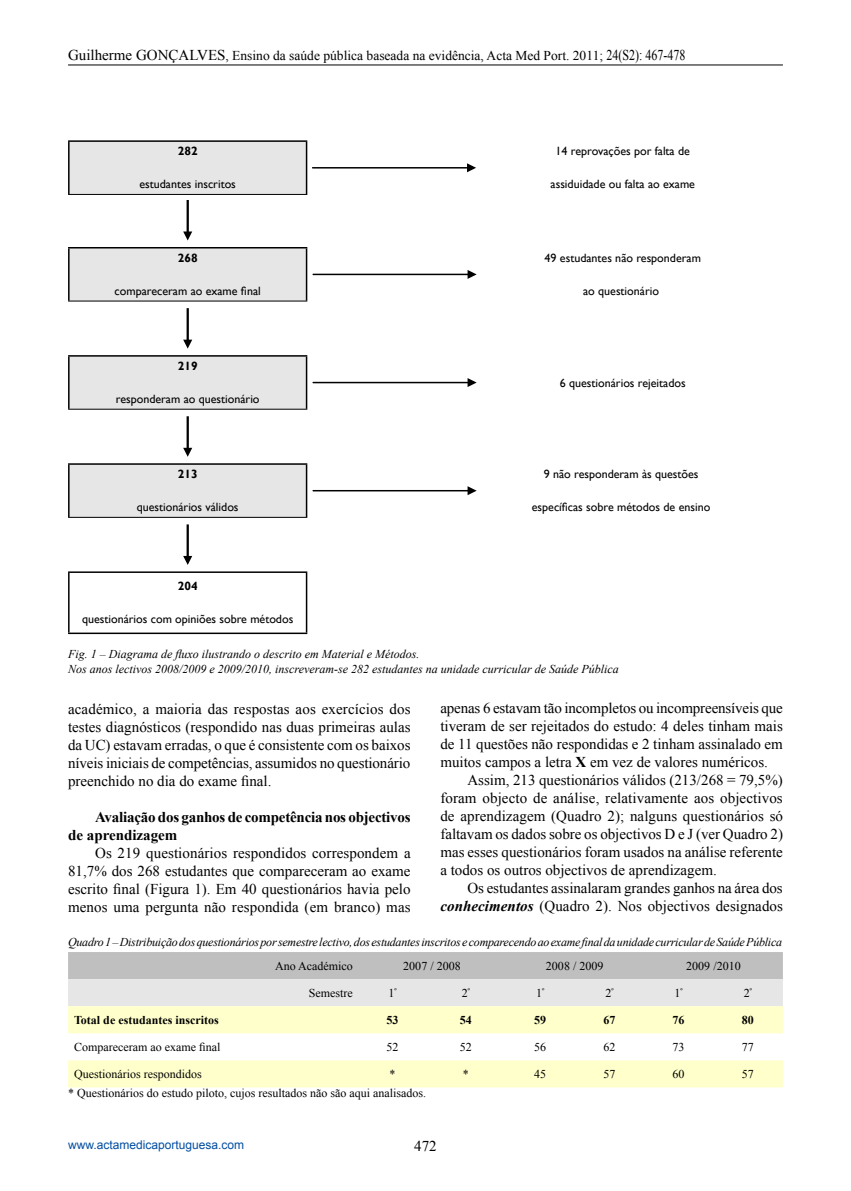
<style>
.page{position:relative;width:851px;height:1191px;background:#fff}
.page>*{position:absolute;margin:0;border:0;box-sizing:border-box;transform-origin:0 0}
.t1{font:15px/18px "Times New Roman";color:#000;text-align:justify}
.t2{font:700 15px/18px "Times New Roman";letter-spacing:-.015em;color:#000}
.t3{font:13.5px "Times New Roman";color:#000}
.t4{font:12px "Gill Sans";color:#000}
.t5{font:12px "Times New Roman";color:#000}
.t6{font:italic 12px/15px "Times New Roman";color:#000}
.t7{font:italic 12px "Times New Roman";letter-spacing:-.02em;color:#000}
.t8{font:700 12px "Times New Roman";color:#000}
.t9{font:12px "Arial";color:#034ea2}
.t10{font:700 12px "Gill Sans";color:#000}
.s1{font-size:15px}
.s2{font-weight:700}
.s3{font-weight:700;font-style:italic}
</style>
<div class="page">
<svg style="left:70px;top:142px;width:236px;height:375px;fill:#e6e6e6"></svg>
<hr style="left:68px;top:140px;width:239px;height:2px;background:#000">
<hr style="left:68px;top:142px;width:2px;height:52px;background:#000">
<hr style="left:306px;top:142px;width:1px;height:52px;background:#000">
<hr style="left:68px;top:247px;width:239px;height:1px;background:#000">
<hr style="left:68px;top:248px;width:2px;height:53px;background:#000">
<hr style="left:306px;top:248px;width:1px;height:53px;background:#000">
<hr style="left:68px;top:355px;width:239px;height:2px;background:#000">
<hr style="left:68px;top:357px;width:2px;height:52px;background:#000">
<hr style="left:306px;top:357px;width:1px;height:52px;background:#000">
<hr style="left:68px;top:463px;width:239px;height:2px;background:#000">
<hr style="left:68px;top:465px;width:2px;height:52px;background:#000">
<hr style="left:306px;top:465px;width:1px;height:52px;background:#000">
<hr style="left:68px;top:571px;width:239px;height:2px;background:#000">
<hr style="left:68px;top:573px;width:2px;height:59px;background:#000">
<hr style="left:306px;top:573px;width:1px;height:59px;background:#000">
<hr style="left:68px;top:632px;width:239px;height:2px;background:#000">
<hr style="left:68px;top:194px;width:239px;height:1px;background:#000">
<hr style="left:68px;top:301px;width:239px;height:1px;background:#000">
<hr style="left:68px;top:409px;width:239px;height:1px;background:#000">
<hr style="left:68px;top:517px;width:239px;height:1px;background:#000">
<hr style="left:312px;top:167px;width:156px;height:1px;background:#000">
<svg style="left:467px;top:163px;width:9px;height:9px"></svg>
<hr style="left:186px;top:200px;width:3px;height:33px;background:#000">
<svg style="left:183px;top:231px;width:9px;height:9px"></svg>
<hr style="left:313px;top:274px;width:156px;height:1px;background:#000">
<svg style="left:467px;top:270px;width:9px;height:9px"></svg>
<hr style="left:186px;top:308px;width:3px;height:33px;background:#000">
<svg style="left:183px;top:340px;width:9px;height:9px"></svg>
<hr style="left:313px;top:382px;width:156px;height:1px;background:#000">
<svg style="left:467px;top:378px;width:9px;height:9px"></svg>
<hr style="left:186px;top:416px;width:3px;height:33px;background:#000">
<svg style="left:183px;top:448px;width:9px;height:9px"></svg>
<hr style="left:313px;top:490px;width:156px;height:1px;background:#000">
<svg style="left:467px;top:486px;width:9px;height:9px"></svg>
<hr style="left:186px;top:524px;width:3px;height:33px;background:#000">
<svg style="left:183px;top:556px;width:9px;height:9px"></svg>
<svg style="left:68px;top:952px;width:714px;height:54px;background:#d2d2d2"></svg>
<svg style="left:68px;top:1006px;width:714px;height:81px;fill:#ffc"></svg>
<hr style="left:68px;top:65px;width:714px;height:1px;background:#000">
<p class="t3" style="left:68px;top:47px;width:619px"><span class="s1">Guilherme GONÇALVES</span>, Ensino da saúde pública baseada na evidência, Acta Med Port. 2011; <span class="s1">24(S2): 467-478</span></p>
<p class="t10" style="left:178px;top:144px;width:21px">282</p>
<p class="t4" style="left:139px;top:177px;width:98px">estudantes inscritos</p>
<p class="t10" style="left:178px;top:251px;width:21px">268</p>
<p class="t4" style="left:115px;top:284px;width:148px">compareceram ao exame final</p>
<p class="t10" style="left:178px;top:359px;width:21px">219</p>
<p class="t4" style="left:116px;top:392px;width:145px">responderam ao questionário</p>
<p class="t10" style="left:178px;top:467px;width:21px">213</p>
<p class="t4" style="left:137px;top:500px;width:103px">questionários válidos</p>
<p class="t4" style="left:555px;top:144px;width:136px">14 reprovações por falta de</p>
<p class="t4" style="left:550px;top:177px;width:146px">assiduidade ou falta ao exame</p>
<p class="t4" style="left:544px;top:251px;width:158px">49 estudantes não responderam</p>
<p class="t4" style="left:583px;top:284px;width:77px">ao questionário</p>
<p class="t4" style="left:559px;top:376px;width:127px">6 questionários rejeitados</p>
<p class="t4" style="left:543px;top:467px;width:156px">9 não responderam às questões</p>
<p class="t4" style="left:532px;top:500px;width:180px">específicas sobre métodos de ensino</p>
<p class="t10" style="left:178px;top:579px;width:21px">204</p>
<p class="t4" style="left:82px;top:612px;width:213px">questionários com opiniões sobre métodos</p>
<p class="t6" style="left:68px;top:646px;width:552px">Fig. 1 – Diagrama de fluxo ilustrando o descrito em Material e Métodos.<br>Nos anos lectivos 2008/2009 e 2009/2010, inscreveram-se 282 estudantes na unidade curricular de Saúde Pública</p>
<p class="t1" style="left:68px;top:699px;width:344px">académico, a maioria das respostas aos exercícios dos testes diagnósticos (respondido nas duas primeiras aulas da UC) estavam erradas, o que é consistente com os baixos níveis iniciais de competências, assumidos no questionário preenchido no dia do exame final.</p>
<p class="t2" style="left:68px;top:807px;width:344px;text-indent:27px">Avaliação dos ganhos de competência nos objectivos de aprendizagem</p>
<p class="t1" style="left:68px;top:843px;width:344px;text-indent:27px">Os 219 questionários respondidos correspondem a 81,7% dos 268 estudantes que compareceram ao exame escrito final (Figura 1). Em 40 questionários havia pelo menos uma pergunta não respondida (em branco) mas</p>
<p class="t1" style="left:440px;top:698px;width:344px">apenas 6 estavam tão incompletos ou incompreensíveis que</p>
<p class="t1" style="left:440px;top:716px;width:344px">tiveram de ser rejeitados do estudo: 4 deles tinham mais</p>
<p class="t1" style="left:440px;top:734px;width:344px">de 11 questões não respondidas e 2 tinham assinalado em</p>
<p class="t1" style="left:440px;top:752px;width:329px">muitos campos a letra <span class="s2">X</span> em vez de valores numéricos.</p>
<p class="t1" style="left:467px;top:770px;width:317px">Assim, 213 questionários válidos (213/268 = 79,5%)</p>
<p class="t1" style="left:440px;top:788px;width:344px">foram objecto de análise, relativamente aos objectivos</p>
<p class="t1" style="left:440px;top:806px;width:344px">de aprendizagem (Quadro 2); nalguns questionários só</p>
<p class="t1" style="left:440px;top:824px;width:344px">faltavam os dados sobre os objectivos D e J (ver Quadro 2)</p>
<p class="t1" style="left:440px;top:842px;width:344px">mas esses questionários foram usados na análise referente</p>
<p class="t1" style="left:440px;top:860px;width:278px">a todos os outros objectivos de aprendizagem.</p>
<p class="t1" style="left:467px;top:878px;width:317px">Os estudantes assinalaram grandes ganhos na área dos</p>
<p class="t1" style="left:440px;top:896px;width:344px"><span class="s3">conhecimentos</span> (Quadro 2). Nos objectivos designados</p>
<p class="t7" style="left:68px;top:933px;width:715px">Quadro 1 – Distribuição dos questionários por semestre lectivo, dos estudantes inscritos e comparecendo ao exame final da unidade curricular de Saúde Pública</p>
<p class="t5" style="left:275px;top:957px;width:79px">Ano Académico</p>
<p class="t5" style="left:403px;top:957px;width:59px">2007 / 2008</p>
<p class="t5" style="left:546px;top:957px;width:59px">2008 / 2009</p>
<p class="t5" style="left:686px;top:957px;width:56px">2009 /2010</p>
<p class="t5" style="left:309px;top:984px;width:45px">Semestre</p>
<p class="t5" style="left:388px;top:984px;width:10px">1<sup>º</sup></p>
<p class="t5" style="left:462px;top:984px;width:10px">2<sup>º</sup></p>
<p class="t5" style="left:536px;top:984px;width:10px">1<sup>º</sup></p>
<p class="t5" style="left:605px;top:984px;width:10px">2<sup>º</sup></p>
<p class="t5" style="left:674px;top:984px;width:10px">1<sup>º</sup></p>
<p class="t5" style="left:743px;top:984px;width:10px">2<sup>º</sup></p>
<p class="t8" style="left:74px;top:1011px;width:146px">Total de estudantes inscritos</p>
<p class="t8" style="left:386px;top:1011px;width:13px">53</p>
<p class="t8" style="left:460px;top:1011px;width:13px">54</p>
<p class="t8" style="left:534px;top:1011px;width:13px">59</p>
<p class="t8" style="left:603px;top:1011px;width:13px">67</p>
<p class="t8" style="left:672px;top:1011px;width:13px">76</p>
<p class="t8" style="left:741px;top:1011px;width:13px">80</p>
<p class="t5" style="left:74px;top:1039px;width:148px">Compareceram ao exame final</p>
<p class="t5" style="left:386px;top:1039px;width:13px">52</p>
<p class="t5" style="left:460px;top:1039px;width:13px">52</p>
<p class="t5" style="left:534px;top:1039px;width:13px">56</p>
<p class="t5" style="left:603px;top:1039px;width:13px">62</p>
<p class="t5" style="left:672px;top:1039px;width:13px">73</p>
<p class="t5" style="left:741px;top:1039px;width:13px">77</p>
<p class="t5" style="left:74px;top:1066px;width:129px">Questionários respondidos</p>
<p class="t5" style="left:389px;top:1066px;width:7px">*</p>
<p class="t5" style="left:463px;top:1066px;width:7px">*</p>
<p class="t5" style="left:534px;top:1066px;width:13px">45</p>
<p class="t5" style="left:603px;top:1066px;width:13px">57</p>
<p class="t5" style="left:672px;top:1066px;width:13px">60</p>
<p class="t5" style="left:741px;top:1066px;width:13px">57</p>
<p class="t5" style="left:68px;top:1084px;width:359px">* Questionários do estudo piloto, cujos resultados não são aqui analisados.</p>
<p class="t9" style="left:68px;top:1136px;width:178px">www.actamedicaportuguesa.com</p>
<p class="t1" style="left:414px;top:1137px;width:24px">472</p>
</div>
